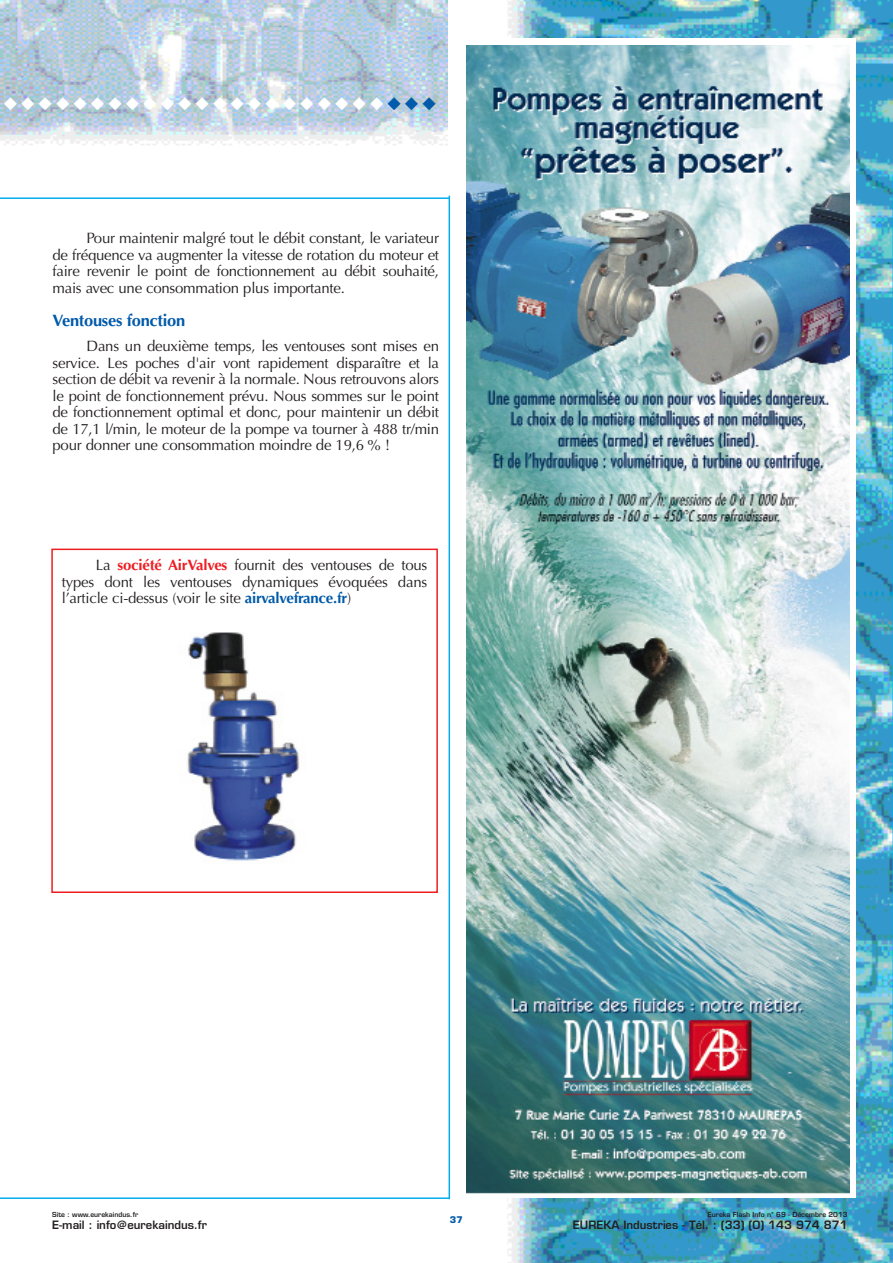
<style>
.page{position:relative;width:893px;height:1263px;background:#fff}
.page>*{position:absolute;margin:0;border:0;box-sizing:border-box;transform-origin:0 0}
.t1{font:18px "Zapf Dingbats";color:#fff}
.t2{font:700 16.5px "Optima";letter-spacing:-.015em;color:#015aaa}
.t3{font:15px/16.5px "Optima";letter-spacing:-.015em;color:#231f20;text-align:justify}
.t4{font:600 11.25px "Eurostile";color:#231f20}
.t5{font:700 9px "Eurostile";color:#015aaa}
.t6{font:600 6.75px "Eurostile";color:#231f20}
.s1{color:#015aaa}
.s2{font-weight:700;color:#ee1d23}
.s3{font-weight:700;color:#015aaa}
</style>
<div class="page">
<img style="left:507px;top:0;width:385px;height:1263px">
<hr style="left:0;top:1197px;width:449px;height:2px;background:#00aeef">
<hr style="left:0;top:197px;width:449px;height:2px;background:#00aeef">
<img style="left:187px;top:632px;width:113px;height:231px">
<hr style="left:892px;top:175px;width:1px;height:969px;background:#00aeef">
<hr style="left:448px;top:196px;width:2px;height:1003px;background:#00aeef">
<img style="left:0;top:0;width:448px;height:145px">
<div style="left:51px;top:549px;width:387px;height:344px;border:2px solid #ee1d23"></div>
<div style="left:475px;top:38px;width:381px;height:1160px;background:#fff"></div>
<img style="left:467px;top:46px;width:382px;height:1148px">
<p class="t1" style="left:3px;top:93px;width:434px">◆◆◆◆◆◆◆◆◆◆◆◆◆◆◆◆◆◆◆◆◆◆<span class="s1">◆◆◆</span></p>
<p class="t3" style="left:53px;top:231px;width:388px;text-indent:34px">Pour maintenir malgré tout le débit constant, le variateur de fréquence va augmenter la vitesse de rotation du moteur et faire revenir le point de fonctionnement au débit souhaité, mais avec une consommation plus importante.</p>
<p class="t2" style="left:53px;top:314px;width:134px">Ventouses fonction</p>
<p class="t3" style="left:53px;top:339px;width:388px;text-indent:34px">Dans un deuxième temps, les ventouses sont mises en service. Les poches d'air vont rapidement disparaître et la section de débit va revenir à la normale. Nous retrouvons alors le point de fonctionnement prévu. Nous sommes sur le point de fonctionnement optimal et donc, pour maintenir un débit de 17,1 l/min, le moteur de la pompe va tourner à 488 tr/min pour donner une consommation moindre de 19,6 % !</p>
<p class="t3" style="left:62px;top:558px;width:367px;text-indent:34px">La <span class="s2">société AirValves</span> fournit des ventouses de tous types dont les ventouses dynamiques évoquées dans l’article ci-dessus (voir le site <span class="s3">airvalvefrance.fr</span>)</p>
<p class="t6" style="left:52px;top:1212px;width:87px">Site : www.eurekaindus.fr</p>
<p class="t6" style="left:707px;top:1212px;width:141px">Eureka Flash Info n° 69 - Décembre 2013</p>
<p class="t5" style="left:450px;top:1216px;width:14px">37</p>
<p class="t4" style="left:52px;top:1221px;width:156px">E-mail : info@eurekaindus.fr</p>
<p class="t4" style="left:573px;top:1221px;width:276px">EUREKA Industries - Tél. : (33) (0) 143 974 871</p>
</div>
